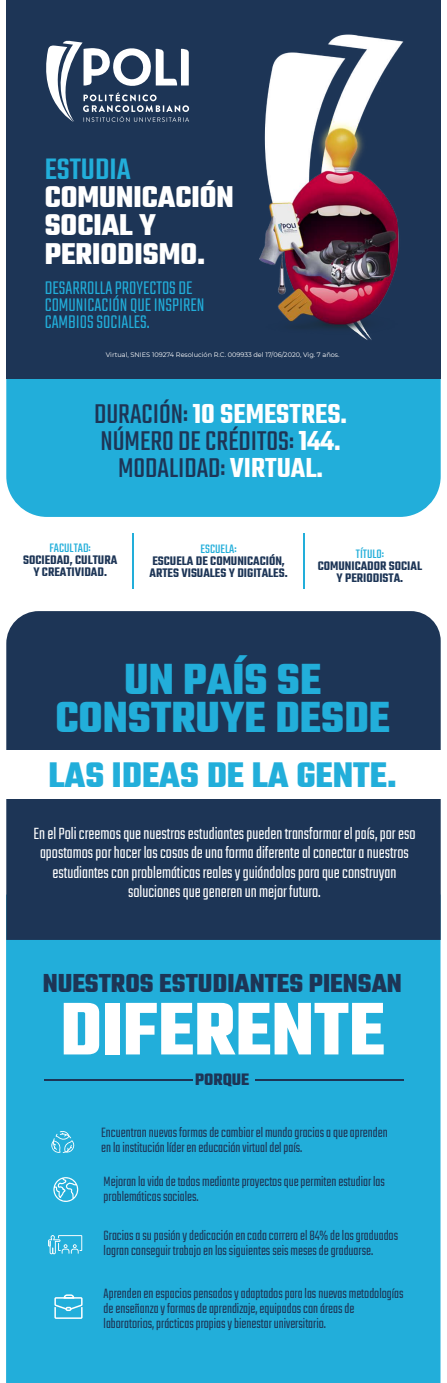
<style>
.page{position:relative;width:447px;height:1383px;background:#fff}
.page>*{position:absolute;margin:0;border:0;box-sizing:border-box;transform-origin:0 0}
.t1{font:700 80.32px "Teko";color:#fff}
.t2{font:700 47.03px/37.9px "Teko";color:#22aeda;text-align:center}
.t3{font:700 38.4px "Teko";color:#22aeda}
.t4{font:700 32.47px/28.2px "Teko";color:#fff}
.t5{font:500 32.47px "Teko";color:#22aeda}
.t6{font:29.92px/26.8px "Teko";color:#1d3556;text-align:center}
.t7{font:700 28.12px "Teko";color:#1d3556}
.t8{font:300 20.25px/17.2px "Teko";color:#22aeda}
.t9{font:300 18px/19.5px "Teko";color:#fff;text-align:center}
.t10{font:700 17.92px "Teko";color:#1d3556}
.t11{font:300 15px/15px "Teko";color:#1d3556}
.t12{font:600 13.5px/12px "Teko";color:#1d3556;text-align:center}
.t13{font:13.5px "Teko";color:#22aeda}
.t14{font:6.52px "Montserrat";color:#fff}
.s1{font-weight:600;color:#fff}
</style>
<div class="page">
<div style="left:6px;top:32px;width:435px;height:485px;background:#22aeda;border-radius:41px"></div>
<div style="left:6px;top:0;width:435px;height:378px;background:#1d3556"></div>
<div style="left:6px;top:939px;width:435px;height:443px;background:#22aeda"></div>
<div style="left:6px;top:611px;width:435px;height:328px;background:#1d3556"></div>
<svg style="left:46px;top:40px;width:143px;height:82px"></svg>
<hr style="left:132px;top:533px;width:2px;height:56px;background:#22aeda">
<hr style="left:303px;top:533px;width:2px;height:56px;background:#22aeda">
<div style="left:5px;top:750px;width:438px;height:48px;background:#fff"></div>
<hr style="left:44px;top:1079px;width:148px;height:1px;background:#1d3556">
<hr style="left:255px;top:1079px;width:148px;height:1px;background:#1d3556">
<svg style="left:51px;top:1130px;width:24px;height:23px"></svg>
<svg style="left:48px;top:1234px;width:34px;height:20px"></svg>
<div style="left:54px;top:1296px;width:29px;height:9px;border:2px solid #fff"></div>
<svg style="left:54px;top:1305px;width:29px;height:14px"></svg>
<svg style="left:63px;top:1293px;width:12px;height:6px"></svg>
<svg style="left:53px;top:1176px;width:25px;height:25px"></svg>
<img style="left:259px;top:34px;width:145px;height:306px">
<h3 class="t5" style="left:45px;top:150px;width:88px">ESTUDIA</h3>
<h3 class="t4" style="left:45px;top:185px;width:191px">COMUNICACIÓN<br>SOCIAL Y<br>PERIODISMO.</h3>
<h3 class="t8" style="left:45px;top:280px;width:161px">DESARROLLA PROYECTOS DE<br>COMUNICACIÓN QUE INSPIREN<br>CAMBIOS SOCIALES.</h3>
<p class="t14" style="left:106px;top:350px;width:235px">Virtual, SNIES 109274 Resolución R.C. 009933 del 17/06/2020, Vig. 7 años.</p>
<h3 class="t6" style="left:94px;top:402px;width:255px">DURACIÓN: <span class="s1">10 SEMESTRES.<br></span>NÚMERO DE CRÉDITOS: <span class="s1">144.<br></span>MODALIDAD: <span class="s1">VIRTUAL.</span></h3>
<p class="t13" style="left:49px;top:540px;width:43px">FACULTAD:</p>
<p class="t12" style="left:23px;top:554px;width:96px">SOCIEDAD, CULTURA<br>Y CREATIVIDAD.</p>
<p class="t13" style="left:201px;top:541px;width:38px">ESCUELA:</p>
<p class="t12" style="left:150px;top:556px;width:140px;text-align:left">ESCUELA DE COMUNICACIÓN,<br>ARTES VISUALES Y DIGITALES.</p>
<p class="t13" style="left:356px;top:546px;width:30px">TÍTULO:</p>
<p class="t12" style="left:318px;top:560px;width:106px">COMUNICADOR SOCIAL<br>Y PERIODISTA.</p>
<h2 class="t2" style="left:55px;top:663px;width:336px">UN PAÍS SE<br>CONSTRUYE DESDE</h2>
<h3 class="t3" style="left:49px;top:750px;width:350px">LAS IDEAS DE LA GENTE.</h3>
<p class="t9" style="left:33px;top:824px;width:384px">En el Poli creemos que nuestros estudiantes pueden transformar el país, por eso apostamos por hacer las cosas de una forma diferente al conectar a nuestros estudiantes con problemáticas reales y guiándolos para que construyan soluciones que generen un mejor futuro.</p>
<h3 class="t7" style="left:43px;top:964px;width:361px">NUESTROS ESTUDIANTES PIENSAN</h3>
<h1 class="t1" style="left:60px;top:977px;width:327px">DIFERENTE</h1>
<p class="t10" style="left:195px;top:1067px;width:56px">PORQUE</p>
<p class="t11" style="left:101px;top:1126px;width:288px">Encuentran nuevas formas de cambiar el mundo gracias a que aprenden en la institución líder en educación virtual del país.</p>
<p class="t11" style="left:104px;top:1174px;width:283px">Mejoran la vida de todos mediante proyectos que permiten estudiar las problemáticas sociales.</p>
<p class="t11" style="left:104px;top:1228px;width:296px">Gracias a su pasión y dedicación en cada carrera el 84% de los graduados logran conseguir trabajo en los siguientes seis meses de graduarse.</p>
<p class="t11" style="left:104px;top:1286px;width:301px">Aprenden en espacios pensados y adaptados para las nuevas metodologías de enseñanza y formas de aprendizaje, equipados con áreas de laboratorios, prácticas propias y bienestar universitario.</p>
</div>
